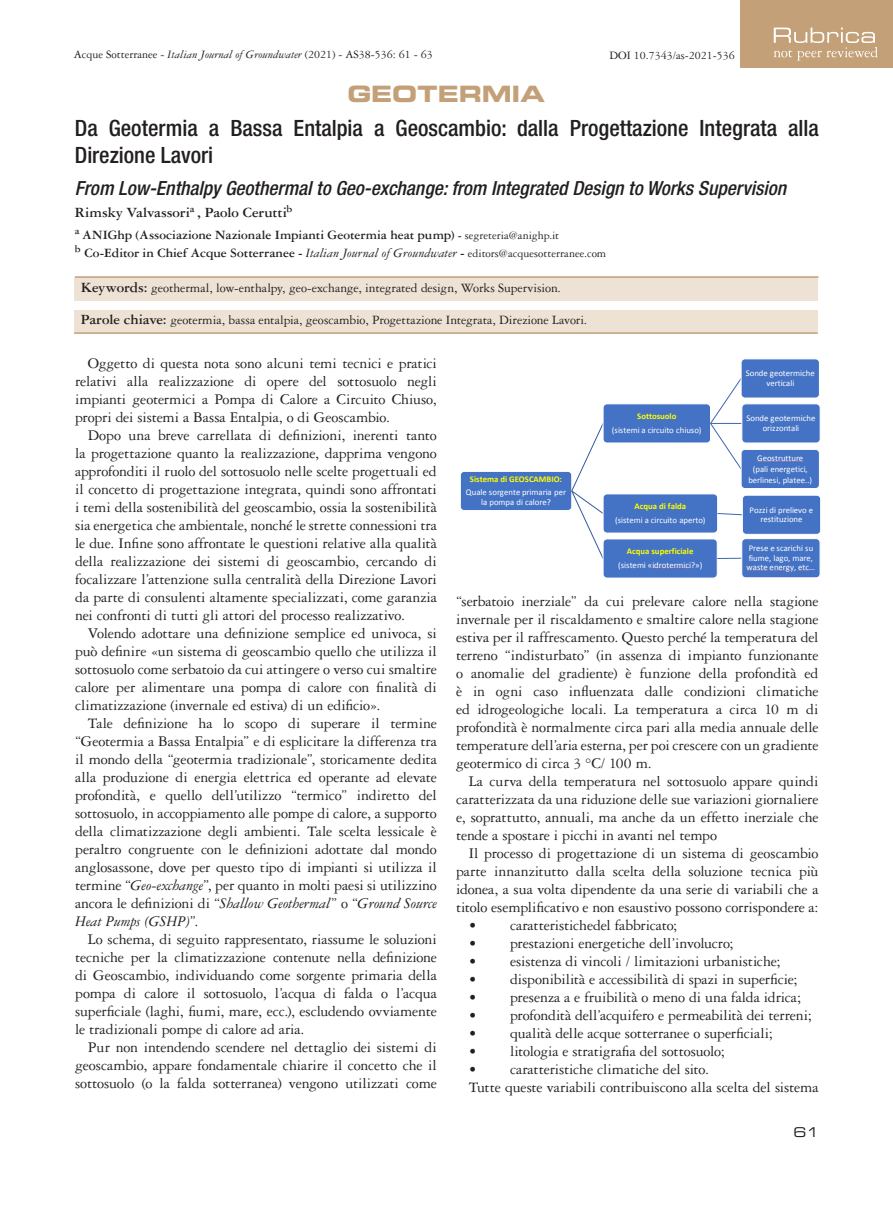
<style>
.page{position:relative;width:893px;height:1212px;background:#fff}
.page>*{position:absolute;margin:0;border:0;box-sizing:border-box;transform-origin:0 0}
.Normale{font:500 condensed 22.5px/27px "Helvetica Neue LT Std";color:#231f20}
.dida{font:22.5px "Eurostile LT Std Bold Ex 2";letter-spacing:-.005em;color:#c3a077}
.Normale-2{font:italic 500 condensed 19.5px "Helvetica Neue LT Std";color:#231f20}
.ArticleBody{font:15.75px/18px "Garamond 3 LT Std";letter-spacing:-.01em;color:#231f20;text-align:justify}
.Normale-3{font:700 15px "Garamond 3 LT Std";color:#231f20}
.t1{font:13.5px "Garamond 3 LT Std";letter-spacing:-.005em;color:#231f20}
.Normale-4{font:700 13.5px "Garamond 3 LT Std";letter-spacing:-.005em;color:#231f20}
.t2{font:13.5px "Eurostile LT Std Ex 2";color:#231f20}
.t3{font:12px "Garamond 3 LT Std";color:#231f20}
.t4{font:8.7px/9.4px "Calibri";letter-spacing:-.005em;color:#fff;text-align:center}
.s1{font-style:italic}
.s2{font-size:12px}
.s3{font-weight:400;font-size:12px}
.s4{font-weight:400;font-style:italic}
.s5{font-weight:700;font-size:15px}
.s6{font-weight:700;color:#ff0}
</style>
<div class="page">
<div style="left:460px;top:471px;width:112px;height:40px;background:#4472c4;border:1px solid #fff;border-radius:4px"></div>
<div style="left:603px;top:403px;width:108px;height:40px;background:#4472c4;border:1px solid #fff;border-radius:4px"></div>
<div style="left:741px;top:359px;width:78px;height:39px;background:#4472c4;border-radius:4px"></div>
<div style="left:741px;top:359px;width:79px;height:39px;border:1px solid #fff;border-radius:4px"></div>
<div style="left:741px;top:403px;width:80px;height:40px;background:#4472c4;border:1px solid #fff;border-radius:4px"></div>
<svg style="left:709px;top:377px;width:33px;height:92px"></svg>
<div style="left:741px;top:449px;width:79px;height:40px;background:#4472c4;border:1px solid #fff;border-radius:4px"></div>
<svg style="left:757px;top:461px;width:47px;height:1px"></svg>
<div style="left:603px;top:493px;width:115px;height:40px;background:#4472c4;border:1px solid #fff;border-radius:4px"></div>
<svg style="left:717px;top:512px;width:25px;height:4px"></svg>
<div style="left:742px;top:495px;width:79px;height:40px;background:#4472c4;border:1px solid #fff;border-radius:4px"></div>
<svg style="left:570px;top:422px;width:34px;height:137px"></svg>
<div style="left:603px;top:538px;width:115px;height:40px;background:#4472c4;border:1px solid #fff;border-radius:4px"></div>
<svg style="left:652px;top:568px;width:39px;height:1px"></svg>
<svg style="left:717px;top:558px;width:24px;height:1px"></svg>
<div style="left:741px;top:538px;width:79px;height:40px;background:#4472c4;border:1px solid #fff;border-radius:4px"></div>
<svg style="left:746px;top:570px;width:63px;height:1px"></svg>
<div style="left:740px;top:0;width:153px;height:67px;background:#c3a077"></div>
<svg style="left:774px;top:28px;width:104px;height:33px"></svg>
<div style="left:74px;top:310px;width:744px;height:23px;background:#ede2d4"></div>
<div style="left:74px;top:277px;width:744px;height:24px;background:#ede2d4"></div>
<hr style="left:75px;top:276px;width:744px;height:2px;background:#c3a077">
<hr style="left:74px;top:332px;width:744px;height:2px;background:#c3a077">
<p class="t3" style="left:74px;top:48px;width:360px">Acque Sotterranee - <span class="s1">Italian Journal of Groundwater</span> (2021) - AS38-536: 61 - 63</p>
<p class="t3" style="left:609px;top:49px;width:127px">DOI 10.7343/as-2021-536</p>
<p class="dida" style="left:347px;top:78px;width:199px">GEOTERMIA</p>
<p class="Normale" style="left:75px;top:114px;width:746px">Da Geotermia a Bassa Entalpia a Geoscambio: dalla Progettazione Integrata alla<br>Direzione Lavori</p>
<p class="Normale-2" style="left:75px;top:176px;width:713px">From Low-Enthalpy Geothermal to Geo-exchange: from Integrated Design to Works Supervision</p>
<p class="Normale-3" style="left:75px;top:204px;width:219px">Rimsky Valvassori<sup>a</sup> , Paolo Cerutti<sup>b</sup></p>
<p class="Normale-4" style="left:75px;top:228px;width:486px"><sup>a</sup> ANIGhp (Associazione Nazionale Impianti Geotermia heat pump) <span class="s2">-</span> <span class="s3">segreteria@anighp.it</span></p>
<p class="Normale-4" style="left:75px;top:246px;width:533px"><sup>b</sup> Co-Editor in Chief Acque Sotterranee - <span class="s4">Italian Journal of Groundwater</span> - <span class="s3">editors@acquesotterranee.com</span></p>
<p class="t1" style="left:81px;top:281px;width:482px"><span class="s5">Keywords:</span> geothermal, low-enthalpy, geo-exchange, integrated design, Works Supervision.</p>
<p class="t1" style="left:81px;top:313px;width:508px"><span class="s5">Parole chiave:</span> geotermia, bassa entalpia, geoscambio, Progettazione Integrata, Direzione Lavori.</p>
<p class="ArticleBody" style="left:75px;top:354px;width:363px;text-indent:13px">Oggetto di questa nota sono alcuni temi tecnici e pratici relativi alla realizzazione di opere del sottosuolo negli impianti geotermici a Pompa di Calore a Circuito Chiuso, propri dei sistemi a Bassa Entalpia, o di Geoscambio.</p>
<p class="ArticleBody" style="left:75px;top:426px;width:363px;text-indent:13px">Dopo una breve carrellata di definizioni, inerenti tanto la progettazione quanto la realizzazione, dapprima vengono approfonditi il ruolo del sottosuolo nelle scelte progettuali ed il concetto di progettazione integrata, quindi sono affrontati i temi della sostenibilità del geoscambio, ossia la sostenibilità sia energetica che ambientale, nonché le strette connessioni tra le due. Infine sono affrontate le questioni relative alla qualità della realizzazione dei sistemi di geoscambio, cercando di focalizzare l’attenzione sulla centralità della Direzione Lavori da parte di consulenti altamente specializzati, come garanzia nei confronti di tutti gli attori del processo realizzativo.</p>
<p class="ArticleBody" style="left:75px;top:624px;width:363px;text-indent:13px">Volendo adottare una definizione semplice ed univoca, si può definire «un sistema di geoscambio quello che utilizza il sottosuolo come serbatoio da cui attingere o verso cui smaltire calore per alimentare una pompa di calore con finalità di climatizzazione (invernale ed estiva) di un edificio».</p>
<p class="ArticleBody" style="left:75px;top:714px;width:363px;text-indent:13px">Tale definizione ha lo scopo di superare il termine “Geotermia a Bassa Entalpia” e di esplicitare la differenza tra il mondo della “geotermia tradizionale”, storicamente dedita alla produzione di energia elettrica ed operante ad elevate profondità, e quello dell’utilizzo “termico” indiretto del sottosuolo, in accoppiamento alle pompe di calore, a supporto della climatizzazione degli ambienti. Tale scelta lessicale è peraltro congruente con le definizioni adottate dal mondo anglosassone, dove per questo tipo di impianti si utilizza il termine “<span class="s1">Geo-exchange</span>”, per quanto in molti paesi si utilizzino ancora le definizioni di “<span class="s1">Shallow Geothermal</span>” o “<span class="s1">Ground Source Heat Pumps (GSHP)</span>”.</p>
<p class="ArticleBody" style="left:75px;top:930px;width:363px;text-indent:13px">Lo schema, di seguito rappresentato, riassume le soluzioni tecniche per la climatizzazione contenute nella definizione di Geoscambio, individuando come sorgente primaria della pompa di calore il sottosuolo, l’acqua di falda o l’acqua superficiale (laghi, fiumi, mare, ecc.), escludendo ovviamente le tradizionali pompe di calore ad aria.</p>
<p class="ArticleBody" style="left:75px;top:1038px;width:363px;text-indent:13px">Pur non intendendo scendere nel dettaglio dei sistemi di geoscambio, appare fondamentale chiarire il concetto che il sottosuolo (o la falda sotterranea) vengono utilizzati come</p>
<p class="t4" style="left:466px;top:473px;width:102px;line-height:13.2px"><span class="s6">Sistema di GEOSCAMBIO:<br></span>Quale sorgente primaria per</p>
<p class="t4" style="left:481px;top:497px;width:71px">la pompa di calore?</p>
<p class="t4" style="left:612px;top:410px;width:91px;line-height:13.2px"><span class="s6">Sottosuolo<br></span>(sistemi a circuito chiuso)</p>
<p class="t4" style="left:746px;top:369px;width:70px">Sonde geotermiche verticali</p>
<p class="t4" style="left:746px;top:414px;width:70px">Sonde geotermiche orizzontali</p>
<p class="t4" style="left:748px;top:453px;width:65px;line-height:10.6px">Geostrutture<br>(pali energetici, berlinesi, platee..)</p>
<p class="t4" style="left:615px;top:500px;width:92px;line-height:13.2px"><span class="s6">Acqua di falda<br></span>(sistemi a circuito aperto)</p>
<p class="t4" style="left:750px;top:505px;width:65px">Pozzi di prelievo e restituzione</p>
<p class="t4" style="left:618px;top:545px;width:86px;line-height:13.2px"><span class="s6">Acqua superficiale </span>(sistemi «idrotermici?»)</p>
<p class="t4" style="left:747px;top:544px;width:70px;text-align:left">Prese e scarichi su fiume, lago, mare, waste energy, etc…</p>
<p class="ArticleBody" style="left:456px;top:592px;width:364px">“serbatoio inerziale” da cui prelevare calore nella stagione invernale per il riscaldamento e smaltire calore nella stagione estiva per il raffrescamento. Questo perché la temperatura del terreno “indisturbato” (in assenza di impianto funzionante o anomalie del gradiente) è funzione della profondità ed è in ogni caso influenzata dalle condizioni climatiche ed idrogeologiche locali. La temperatura a circa 10 m di profondità è normalmente circa pari alla media annuale delle temperature dell’aria esterna, per poi crescere con un gradiente geotermico di circa 3 °C/ 100 m.</p>
<p class="ArticleBody" style="left:456px;top:772px;width:364px;text-indent:13px">La curva della temperatura nel sottosuolo appare quindi caratterizzata da una riduzione delle sue variazioni giornaliere e, soprattutto, annuali, ma anche da un effetto inerziale che tende a spostare i picchi in avanti nel tempo</p>
<p class="ArticleBody" style="left:456px;top:844px;width:364px;text-indent:13px">Il processo di progettazione di un sistema di geoscambio parte innanzitutto dalla scelta della soluzione tecnica più idonea, a sua volta dipendente da una serie di variabili che a titolo esemplificativo e non esaustivo possono corrispondere a:</p>
<p class="ArticleBody" style="left:469px;top:916px;width:210px">• caratteristichedel fabbricato;</p>
<p class="ArticleBody" style="left:469px;top:934px;width:266px">• prestazioni energetiche dell’involucro;</p>
<p class="ArticleBody" style="left:469px;top:952px;width:313px">• esistenza di vincoli / limitazioni urbanistiche;</p>
<p class="ArticleBody" style="left:469px;top:970px;width:330px">• disponibilità e accessibilità di spazi in superficie;</p>
<p class="ArticleBody" style="left:469px;top:988px;width:334px">• presenza a e fruibilità o meno di una falda idrica;</p>
<p class="ArticleBody" style="left:469px;top:1006px;width:344px">• profondità dell’acquifero e permeabilità dei terreni;</p>
<p class="ArticleBody" style="left:469px;top:1024px;width:305px">• qualità delle acque sotterranee o superficiali;</p>
<p class="ArticleBody" style="left:469px;top:1042px;width:257px">• litologia e stratigrafia del sottosuolo;</p>
<p class="ArticleBody" style="left:469px;top:1060px;width:242px">• caratteristiche climatiche del sito.</p>
<p class="ArticleBody" style="left:469px;top:1078px;width:351px">Tutte queste variabili contribuiscono alla scelta del sistema</p>
<p class="t2" style="left:794px;top:1123px;width:28px">61</p>
</div>
